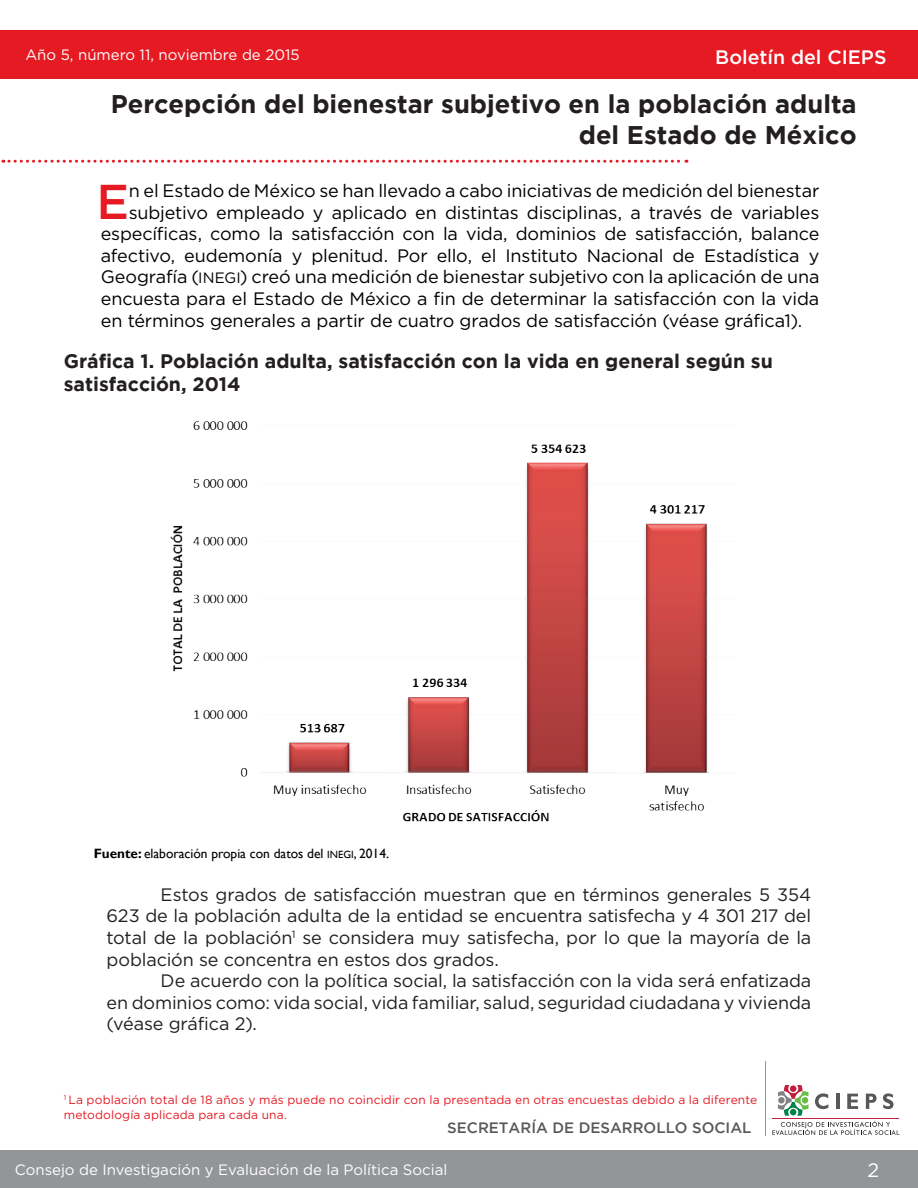
<style>
.page{position:relative;width:918px;height:1188px;background:#fff}
.page>*{position:absolute;margin:0;border:0;box-sizing:border-box;transform-origin:0 0}
.t1{font:500 48.9px "Gotham";color:#e51a23}
.t2{font:700 25.5px/30.6px "Gotham";color:#231f20;text-align:right}
.t3{font:700 19.5px/23.4px "Gotham";color:#231f20}
.t4{font:500 19.5px "Gotham";color:#fff}
.t5{font:19.5px "Gotham";color:#fff}
.t6{font:18px "Gotham";letter-spacing:-.01em;color:#000}
.t7{font:18px/21.6px "Gotham";letter-spacing:-.005em;color:#231f20;text-align:justify}
.t8{font:15px "Gotham";color:#fff}
.t9{font:500 15px "Gotham";color:#57585a}
.t10{font:13.5px "Gill Sans";color:#000001}
.t11{font:12px/14.4px "Gotham";letter-spacing:.01em;color:#e51a23}
.s1{font-size:15px}
.s2{font-weight:700}
.s3{font-size:10.5px}
</style>
<div class="page">
<div style="left:0;top:1150px;width:918px;height:38px;background:#939598"></div>
<div style="left:0;top:31px;width:918px;height:48px;background:#e51a23"></div>
<hr style="left:765px;top:1061px;width:1px;height:74px;background:#969697">
<svg style="left:772px;top:1085px;width:127px;height:50px"></svg>
<svg style="left:3px;top:160px;width:684px;height:3px"></svg>
<img style="left:170px;top:421px;width:540px;height:401px">
<p class="t8" style="left:25px;top:46px;width:276px">Año 5, número 11, noviembre de 2015</p>
<h2 class="t2" style="left:111px;top:90px;width:747px">Percepción del bienestar subjetivo en la población adulta del Estado de México</h2>
<p class="t4" style="left:715px;top:46px;width:173px">Boletín del CIEPS</p>
<h1 class="t1" style="left:96px;top:173px;width:34px">E</h1>
<p class="t6" style="left:129px;top:181px;width:692px">n el Estado de México se han llevado a cabo iniciativas de medición del bienestar</p>
<p class="t6" style="left:129px;top:202px;width:692px">subjetivo empleado y aplicado en distintas disciplinas, a través de variables</p>
<p class="t6" style="left:101px;top:224px;width:720px">específicas, como la satisfacción con la vida, dominios de satisfacción, balance</p>
<p class="t6" style="left:101px;top:245px;width:720px">afectivo, eudemonía y plenitud. Por ello, el Instituto Nacional de Estadística y</p>
<p class="t6" style="left:101px;top:267px;width:720px">Geografía (<span class="s1">INEGI</span>) creó una medición de bienestar subjetivo con la aplicación de una</p>
<p class="t6" style="left:101px;top:289px;width:720px">encuesta para el Estado de México a fin de determinar la satisfacción con la vida</p>
<p class="t6" style="left:101px;top:310px;width:703px">en términos generales a partir de cuatro grados de satisfacción (véase gráfica1).</p>
<p class="t3" style="left:64px;top:351px;width:711px">Gráfica 1. Población adulta, satisfacción con la vida en general según su satisfacción, 2014</p>
<p class="t10" style="left:94px;top:845px;width:297px"><span class="s2">Fuente:</span> elaboración propia con datos del <span class="s3">INEGI</span>, 2014.</p>
<p class="t7" style="left:107px;top:883px;width:706px;text-indent:54px">Estos grados de satisfacción muestran que en términos generales 5 354<br>623 de la población adulta de la entidad se encuentra satisfecha y 4 301 217 del total de la población<sup>1</sup> se considera muy satisfecha, por lo que la mayoría de la población se concentra en estos dos grados.</p>
<p class="t7" style="left:107px;top:970px;width:706px;text-indent:54px">De acuerdo con la política social, la satisfacción con la vida será enfatizada en dominios como: vida social, vida familiar, salud, seguridad ciudadana y vivienda (véase gráfica 2).</p>
<p class="t11" style="left:64px;top:1093px;width:695px"><sup>1</sup> La población total de 18 años y más puede no coincidir con la presentada en otras encuestas debido a la diferente metodología aplicada para cada una.</p>
<p class="t9" style="left:447px;top:1122px;width:306px">SECRETARÍA DE DESARROLLO SOCIAL</p>
<p class="t8" style="left:15px;top:1161px;width:434px">Consejo de Investigación y Evaluación de la Política Social</p>
<p class="t5" style="left:867px;top:1160px;width:13px">2</p>
</div>
